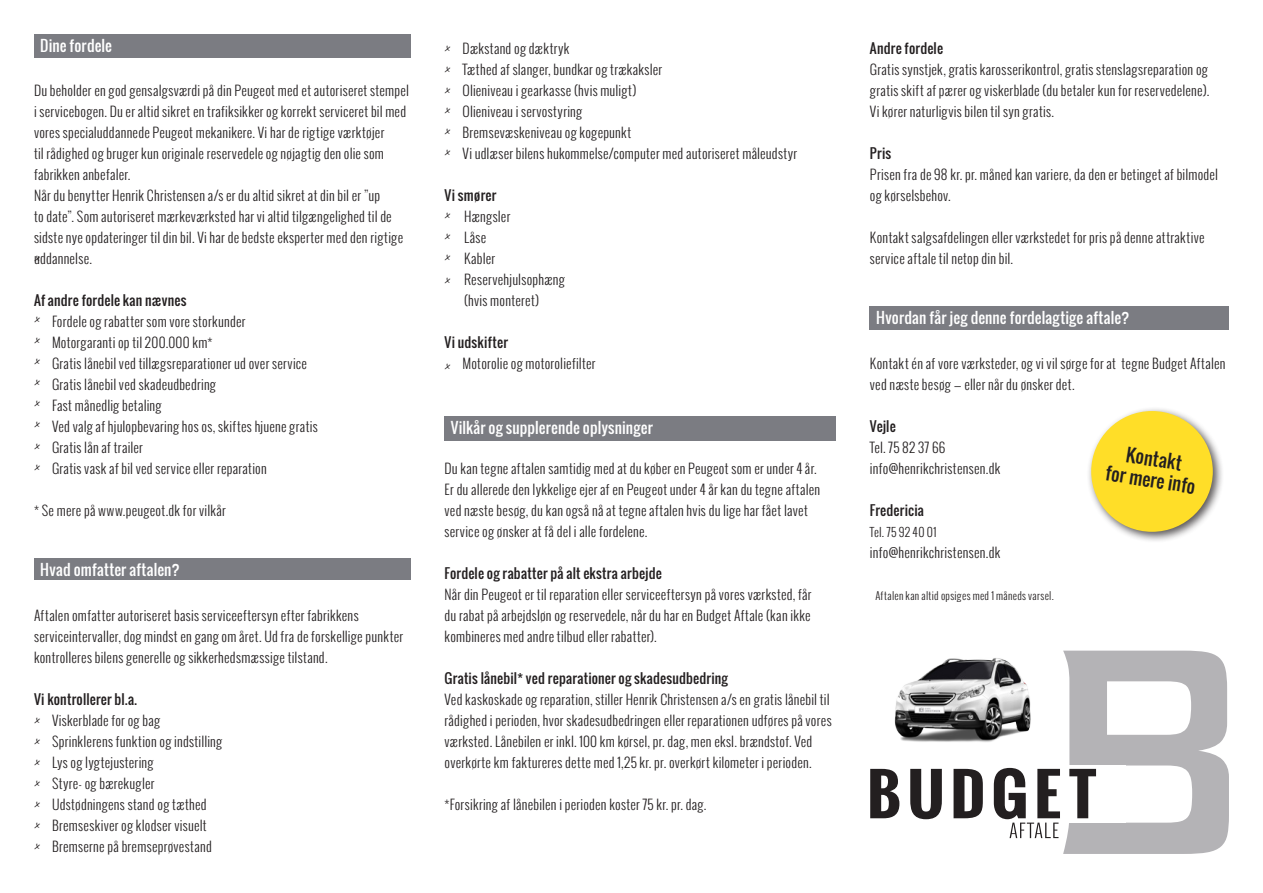
<style>
.page{position:relative;width:1263px;height:893px;background:#fff}
.page>*{position:absolute;margin:0;border:0;box-sizing:border-box;transform-origin:0 0}
.t1{font:18px/21px "Journal";color:#231f20}
.t2{font:18px/21px "Oswald";color:#231f20;text-align:center}
.t3{font:15px "Oswald";letter-spacing:.01em;color:#fff}
.t4{font:300 13.5px/21px "Oswald";letter-spacing:.015em;color:#231f20}
.t5{font:13.5px "Oswald";letter-spacing:.015em;color:#231f20}
.t6{font:300 12px "Oswald";letter-spacing:.035em;color:#231f20}
.t7{font:300 10.5px "Oswald";letter-spacing:.025em;color:#231f20}
</style>
<div class="page">
<svg style="left:870px;top:651px;width:359px;height:203px"></svg>
<div style="left:34px;top:34px;width:376px;height:24px;background:#7b7c82"></div>
<div style="left:34px;top:558px;width:376px;height:21px;background:#7b7c82"></div>
<div style="left:444px;top:416px;width:392px;height:25px;background:#7b7c82"></div>
<div style="left:870px;top:306px;width:359px;height:24px;background:#7b7c82"></div>
<div style="left:1086px;top:406px;width:138px;height:137px;background:#231f20;opacity:.75"></div>
<div style="left:1091px;top:411px;width:122px;height:121px;background:#ffde28;border-radius:50%"></div>
<p class="t3" style="left:40px;top:34px;width:73px">Dine fordele</p>
<p class="t4" style="left:34px;top:80px;width:377px">Du beholder en god gensalgsværdi på din Peugeot med et autoriseret stempel i servicebogen. Du er altid sikret en trafiksikker og korrekt serviceret bil med vores specialuddannede Peugeot mekanikere. Vi har de rigtige værktøjer<br>til rådighed og bruger kun originale reservedele og nøjagtig den olie som fabrikken anbefaler.<br>Når du benytter Henrik Christensen a/s er du altid sikret at din bil er ”up<br>to date”. Som autoriseret mærkeværksted har vi altid tilgængelighed til de sidste nye opdateringer til din bil. Vi har de bedste eksperter med den rigtige uddannelse.</p>
<p class="t5" style="left:34px;top:290px;width:154px">Af andre fordele kan nævnes</p>
<p class="t4" style="left:52px;top:311px;width:267px">Fordele og rabatter som vore storkunder<br>Motorgaranti op til 200.000 km*<br>Gratis lånebil ved tillægsreparationer ud over service Gratis lånebil ved skadeudbedring<br>Fast månedlig betaling<br>Ved valg af hjulopbevaring hos os, skiftes hjuene gratis Gratis lån af trailer<br>Gratis vask af bil ved service eller reparation</p>
<p class="t4" style="left:34px;top:500px;width:193px">* Se mere på www.peugeot.dk for vilkår</p>
<h1 class="t1" style="left:34px;top:245px;width:7px">x</h1>
<h1 class="t1" style="left:34px;top:307px;width:7px;text-align:justify">x x x x</h1>
<h1 class="t1" style="left:34px;top:390px;width:7px">x x</h1>
<h1 class="t1" style="left:34px;top:455px;width:7px">x</h1>
<h1 class="t1" style="left:34px;top:434px;width:7px">x</h1>
<p class="t3" style="left:40px;top:558px;width:141px">Hvad omfatter aftalen?</p>
<p class="t4" style="left:34px;top:605px;width:371px">Aftalen omfatter autoriseret basis serviceeftersyn efter fabrikkens serviceintervaller, dog mindst en gang om året. Ud fra de forskellige punkter kontrolleres bilens generelle og sikkerhedsmæssige tilstand.</p>
<p class="t5" style="left:34px;top:689px;width:105px">Vi kontrollerer bl.a.</p>
<p class="t4" style="left:52px;top:710px;width:172px">Viskerblade for og bag<br>Sprinklerens funktion og indstilling<br>Lys og lygtejustering<br>Styre- og bærekugler<br>Udstødningens stand og tæthed<br>Bremseskiver og klodser visuelt<br>Bremserne på bremseprøvestand</p>
<h1 class="t1" style="left:34px;top:708px;width:7px;text-align:justify">x x x x x x x</h1>
<p class="t4" style="left:462px;top:38px;width:336px">Dækstand og dæktryk<br>Tæthed af slanger, bundkar og trækaksler<br>Olieniveau i gearkasse (hvis muligt)<br>Olieniveau i servostyring<br>Bremsevæskeniveau og kogepunkt<br>Vi udlæser bilens hukommelse/computer med autoriseret måleudstyr</p>
<p class="t5" style="left:445px;top:185px;width:53px">Vi smører</p>
<p class="t4" style="left:464px;top:206px;width:102px">Hængsler<br>Låse<br>Kabler<br>Reservehjulsophæng (hvis monteret)</p>
<p class="t5" style="left:445px;top:332px;width:65px">Vi udskifter</p>
<p class="t4" style="left:462px;top:353px;width:135px">Motorolie og motoroliefilter</p>
<h1 class="t1" style="left:445px;top:36px;width:7px">x</h1>
<h1 class="t1" style="left:445px;top:56px;width:7px">x x</h1>
<h1 class="t1" style="left:445px;top:98px;width:7px">x</h1>
<h1 class="t1" style="left:445px;top:118px;width:7px">x</h1>
<h1 class="t1" style="left:445px;top:139px;width:7px">x</h1>
<h1 class="t1" style="left:445px;top:202px;width:7px">x</h1>
<h1 class="t1" style="left:445px;top:224px;width:7px">x x</h1>
<h1 class="t1" style="left:445px;top:268px;width:7px">x</h1>
<h1 class="t1" style="left:445px;top:353px;width:7px">x</h1>
<p class="t3" style="left:451px;top:416px;width:203px">Vilkår og supplerende oplysninger</p>
<p class="t4" style="left:445px;top:458px;width:377px">Du kan tegne aftalen samtidig med at du køber en Peugeot som er under 4 år.<br>Er du allerede den lykkelige ejer af en Peugeot under 4 år kan du tegne aftalen ved næste besøg, du kan også nå at tegne aftalen hvis du lige har fået lavet service og ønsker at få del i alle fordelene.</p>
<p class="t5" style="left:445px;top:563px;width:219px">Fordele og rabatter på alt ekstra arbejde</p>
<p class="t4" style="left:445px;top:584px;width:369px;text-align:justify">Når din Peugeot er til reparation eller serviceeftersyn på vores værksted, får du rabat på arbejdsløn og reservedele, når du har en Budget Aftale (kan ikke kombineres med andre tilbud eller rabatter).</p>
<p class="t5" style="left:445px;top:668px;width:285px">Gratis lånebil* ved reparationer og skadesudbedring</p>
<p class="t4" style="left:445px;top:689px;width:389px">Ved kaskoskade og reparation, stiller Henrik Christensen a/s en gratis lånebil til rådighed i perioden, hvor skadesudbedringen eller reparationen udføres på vores værksted. Lånebilen er inkl. 100 km kørsel, pr. dag, men eksl. brændstof. Ved overkørte km faktureres dette med 1,25 kr. pr. overkørt kilometer i perioden.</p>
<p class="t4" style="left:445px;top:794px;width:264px">*Forsikring af lånebilen i perioden koster 75 kr. pr. dag.</p>
<p class="t5" style="left:870px;top:38px;width:75px">Andre fordele</p>
<p class="t4" style="left:870px;top:59px;width:341px;text-align:justify">Gratis synstjek, gratis karosserikontrol, gratis stenslagsreparation og gratis skift af pærer og viskerblade (du betaler kun for reservedelene).<br>Vi kører naturligvis bilen til syn gratis.</p>
<p class="t5" style="left:870px;top:143px;width:23px">Pris</p>
<p class="t4" style="left:870px;top:164px;width:350px">Prisen fra de 98 kr. pr. måned kan variere, da den er betinget af bilmodel og kørselsbehov.</p>
<p class="t4" style="left:870px;top:227px;width:336px">Kontakt salgsafdelingen eller værkstedet for pris på denne attraktive service aftale til netop din bil.</p>
<p class="t3" style="left:876px;top:306px;width:255px">Hvordan får jeg denne fordelagtige aftale?</p>
<p class="t4" style="left:870px;top:353px;width:357px">Kontakt én af vore værksteder, og vi vil sørge for at tegne Budget Aftalen ved næste besøg — eller når du ønsker det.</p>
<p class="t5" style="left:870px;top:416px;width:27px">Vejle</p>
<p class="t4" style="left:870px;top:437px;width:132px">Tel. 75 82 37 66 info@henrikchristensen.dk</p>
<p class="t5" style="left:870px;top:500px;width:56px">Fredericia</p>
<p class="t6" style="left:870px;top:524px;width:68px">Tel. 75 92 40 01</p>
<p class="t4" style="left:870px;top:542px;width:132px">info@henrikchristensen.dk</p>
<p class="t7" style="left:875px;top:588px;width:180px">Aftalen kan altid opsiges med 1 måneds varsel.</p>
<h1 class="t2" style="left:1111px;top:441px;width:92px;rotate:9deg">Kontakt<br>for mere info</h1>
</div>
